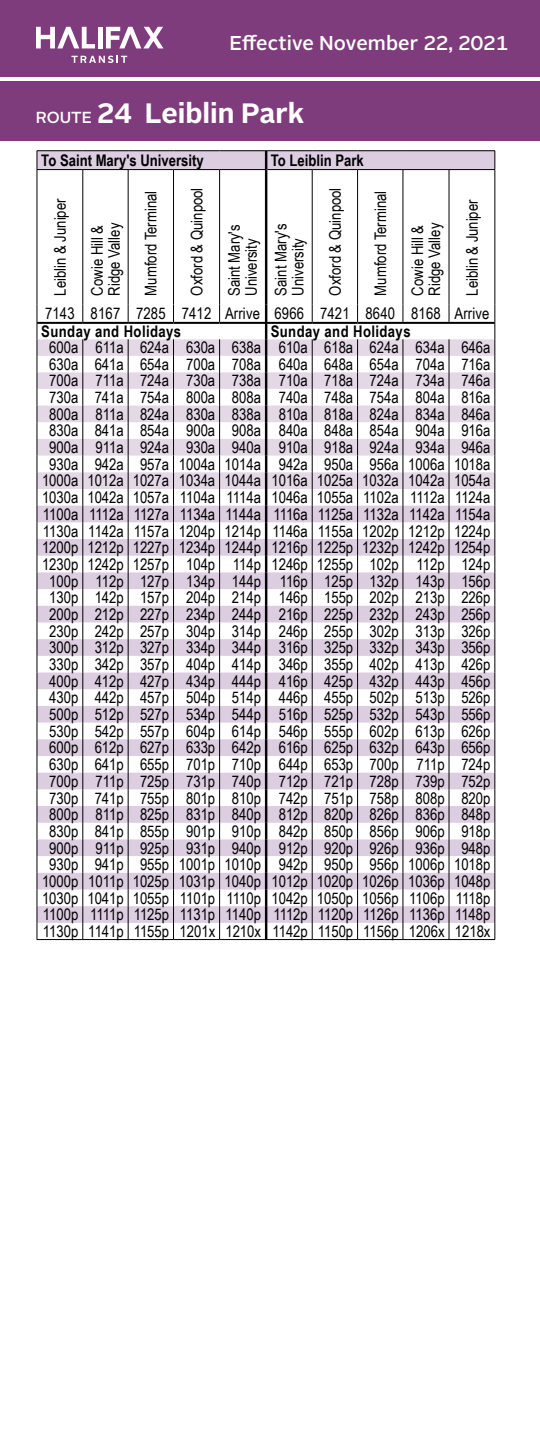
<style>
.page{position:relative;width:540px;height:1440px;background:#fff}
.page>*{position:absolute;margin:0;border:0;box-sizing:border-box;transform-origin:0 0}
.t1{font:700 28px "Alright Sans";color:#fff}
.t2{font:500 20px "Alright Sans";letter-spacing:.005em;color:#fff}
.t3{font:16px/16.6px "Arial Narrow";color:#000}
.t4{font:700 16px "Arial Narrow";color:#000}
.t5{font:700 16px "Arial Narrow";letter-spacing:.025em;color:#000}
.s1{font-weight:500;font-size:16px}
</style>
<div class="page">
<div style="left:0;top:0;width:540px;height:140px;background:#7f3c7c"></div>
<svg style="left:38px;top:151px;width:227px;height:772px"></svg>
<svg style="left:38px;top:339px;width:227px;height:150px;fill:#e4d8e7"></svg>
<hr style="left:37px;top:150px;width:46px;height:1px;background:#000">
<svg style="left:37px;top:151px;width:1px;height:18px"></svg>
<hr style="left:83px;top:150px;width:45px;height:1px;background:#000">
<hr style="left:128px;top:150px;width:46px;height:1px;background:#000">
<hr style="left:174px;top:150px;width:46px;height:1px;background:#000">
<hr style="left:220px;top:150px;width:46px;height:1px;background:#000">
<hr style="left:37px;top:169px;width:46px;height:1px;background:#000">
<hr style="left:37px;top:170px;width:1px;height:135px;background:#000">
<hr style="left:83px;top:169px;width:45px;height:1px;background:#000">
<hr style="left:82px;top:170px;width:1px;height:135px;background:#000">
<hr style="left:128px;top:169px;width:46px;height:1px;background:#000">
<hr style="left:128px;top:170px;width:1px;height:135px;background:#000">
<hr style="left:174px;top:169px;width:46px;height:1px;background:#000">
<hr style="left:173px;top:170px;width:1px;height:135px;background:#000">
<hr style="left:220px;top:169px;width:46px;height:1px;background:#000">
<hr style="left:219px;top:170px;width:1px;height:135px;background:#000">
<svg style="left:82px;top:305px;width:1px;height:17px"></svg>
<svg style="left:128px;top:305px;width:1px;height:17px"></svg>
<svg style="left:173px;top:305px;width:1px;height:17px"></svg>
<svg style="left:219px;top:305px;width:1px;height:17px"></svg>
<hr style="left:37px;top:939px;width:46px;height:1px;background:#000">
<hr style="left:83px;top:939px;width:45px;height:1px;background:#000">
<hr style="left:128px;top:939px;width:46px;height:1px;background:#000">
<hr style="left:174px;top:939px;width:46px;height:1px;background:#000">
<hr style="left:220px;top:939px;width:46px;height:1px;background:#000">
<svg style="left:82px;top:339px;width:1px;height:600px"></svg>
<svg style="left:128px;top:339px;width:1px;height:600px"></svg>
<svg style="left:219px;top:339px;width:1px;height:600px"></svg>
<svg style="left:173px;top:339px;width:1px;height:600px"></svg>
<svg style="left:37px;top:305px;width:1px;height:634px"></svg>
<hr style="left:37px;top:322px;width:46px;height:2px;background:#000">
<hr style="left:83px;top:322px;width:45px;height:2px;background:#000">
<hr style="left:128px;top:322px;width:46px;height:2px;background:#000">
<hr style="left:174px;top:322px;width:46px;height:2px;background:#000">
<hr style="left:220px;top:322px;width:45px;height:2px;background:#000">
<svg style="left:267px;top:151px;width:228px;height:772px"></svg>
<svg style="left:267px;top:339px;width:228px;height:150px;fill:#e4d8e7"></svg>
<hr style="left:265px;top:150px;width:47px;height:1px;background:#000">
<hr style="left:312px;top:150px;width:46px;height:1px;background:#000">
<hr style="left:358px;top:150px;width:45px;height:1px;background:#000">
<hr style="left:403px;top:150px;width:46px;height:1px;background:#000">
<hr style="left:449px;top:150px;width:46px;height:1px;background:#000">
<svg style="left:495px;top:151px;width:1px;height:18px"></svg>
<hr style="left:267px;top:169px;width:45px;height:1px;background:#000">
<hr style="left:312px;top:169px;width:46px;height:1px;background:#000">
<hr style="left:312px;top:170px;width:1px;height:135px;background:#000">
<hr style="left:358px;top:169px;width:45px;height:1px;background:#000">
<hr style="left:357px;top:170px;width:1px;height:135px;background:#000">
<hr style="left:403px;top:169px;width:46px;height:1px;background:#000">
<hr style="left:403px;top:170px;width:1px;height:135px;background:#000">
<hr style="left:449px;top:169px;width:46px;height:1px;background:#000">
<hr style="left:449px;top:170px;width:1px;height:135px;background:#000">
<hr style="left:495px;top:170px;width:1px;height:135px;background:#000">
<svg style="left:312px;top:305px;width:1px;height:17px"></svg>
<svg style="left:357px;top:305px;width:1px;height:17px"></svg>
<svg style="left:403px;top:305px;width:1px;height:17px"></svg>
<svg style="left:449px;top:305px;width:1px;height:17px"></svg>
<hr style="left:265px;top:939px;width:47px;height:1px;background:#000">
<hr style="left:312px;top:939px;width:46px;height:1px;background:#000">
<hr style="left:358px;top:939px;width:45px;height:1px;background:#000">
<hr style="left:403px;top:939px;width:46px;height:1px;background:#000">
<hr style="left:449px;top:939px;width:46px;height:1px;background:#000">
<svg style="left:265px;top:151px;width:2px;height:19px"></svg>
<hr style="left:265px;top:170px;width:2px;height:135px;background:#000">
<svg style="left:265px;top:305px;width:2px;height:634px"></svg>
<svg style="left:312px;top:339px;width:1px;height:600px"></svg>
<svg style="left:357px;top:339px;width:1px;height:600px"></svg>
<svg style="left:449px;top:339px;width:1px;height:600px"></svg>
<svg style="left:495px;top:305px;width:1px;height:634px"></svg>
<svg style="left:403px;top:339px;width:1px;height:600px"></svg>
<hr style="left:265px;top:322px;width:47px;height:2px;background:#000">
<hr style="left:312px;top:322px;width:46px;height:2px;background:#000">
<hr style="left:358px;top:322px;width:45px;height:2px;background:#000">
<hr style="left:403px;top:322px;width:46px;height:2px;background:#000">
<hr style="left:449px;top:322px;width:46px;height:2px;background:#000">
<div style="left:98px;top:27px;width:5px;height:21px;background:#fff"></div>
<svg style="left:106px;top:27px;width:57px;height:21px"></svg>
<svg style="left:36px;top:27px;width:59px;height:21px"></svg>
<svg style="left:71px;top:56px;width:56px;height:7px"></svg>
<hr style="left:0;top:78px;width:540px;height:3px;background:#fff">
<p class="t2" style="left:230px;top:29px;width:280px">Effective November 22, 2021</p>
<h1 class="t1" style="left:36px;top:94px;width:270px"><span class="s1">ROUTE</span> 24 Leiblin Park</h1>
<p class="t4" style="left:41px;top:148px;width:164px">To Saint Mary's University</p>
<p class="t3" style="left:51px;top:296px;width:99px;rotate:-90deg">Leiblin &amp; Juniper</p>
<p class="t4" style="left:271px;top:148px;width:95px">To Leiblin Park</p>
<p class="t3" style="left:142px;top:296px;width:106px;rotate:-90deg">Mumford Terminal</p>
<p class="t3" style="left:188px;top:296px;width:109px;rotate:-90deg">Oxford &amp; Quinpool</p>
<p class="t3" style="left:326px;top:296px;width:109px;rotate:-90deg">Oxford &amp; Quinpool</p>
<p class="t3" style="left:372px;top:296px;width:106px;rotate:-90deg">Mumford Terminal</p>
<p class="t3" style="left:463px;top:296px;width:97px;rotate:-90deg">Leiblin &amp; Juniper</p>
<p class="t3" style="left:274px;top:305px;width:217px">6966 7421 8640 8168 Arrive</p>
<p class="t5" style="left:271px;top:319px;width:141px">Sunday and Holidays</p>
<p class="t3" style="left:271px;top:339px;width:221px;text-align:center">610a 618a 624a 634a 646a<br>640a 648a 654a 704a 716a<br>710a 718a 724a 734a 746a<br>740a 748a 754a 804a 816a<br>810a 818a 824a 834a 846a<br>840a 848a 854a 904a 916a<br>910a 918a 924a 934a 946a<br>942a 950a 956a 1006a 1018a<br>1016a 1025a 1032a 1042a 1054a<br>1046a 1055a 1102a 1112a 1124a<br>1116a 1125a 1132a 1142a 1154a<br>1146a 1155a 1202p 1212p 1224p<br>1216p 1225p 1232p 1242p 1254p<br>1246p 1255p 102p 112p 124p<br>116p 125p 132p 143p 156p<br>146p 155p 202p 213p 226p<br>216p 225p 232p 243p 256p<br>246p 255p 302p 313p 326p<br>316p 325p 332p 343p 356p<br>346p 355p 402p 413p 426p<br>416p 425p 432p 443p 456p<br>446p 455p 502p 513p 526p<br>516p 525p 532p 543p 556p<br>546p 555p 602p 613p 626p<br>616p 625p 632p 643p 656p<br>644p 653p 700p 711p 724p<br>712p 721p 728p 739p 752p<br>742p 751p 758p 808p 820p<br>812p 820p 826p 836p 848p<br>842p 850p 856p 906p 918p<br>912p 920p 926p 936p 948p<br>942p 950p 956p 1006p 1018p<br>1012p 1020p 1026p 1036p 1048p<br>1042p 1050p 1056p 1106p 1118p<br>1112p 1120p 1126p 1136p 1148p<br>1142p 1150p 1156p 1206x 1218x</p>
<p class="t3" style="left:88px;top:296px;width:74px;rotate:-90deg">Cowie Hill &amp;<br>Ridge Valley</p>
<p class="t3" style="left:409px;top:296px;width:74px;rotate:-90deg">Cowie Hill &amp;<br>Ridge Valley</p>
<p class="t3" style="left:272px;top:296px;width:73px;rotate:-90deg">Saint Mary's<br>University</p>
<p class="t3" style="left:225px;top:296px;width:72px;rotate:-90deg">Saint Mary's<br>University</p>
<p class="t3" style="left:45px;top:305px;width:217px">7143 8167 7285 7412 Arrive</p>
<p class="t5" style="left:41px;top:319px;width:141px">Sunday and Holidays</p>
<p class="t3" style="left:42px;top:339px;width:221px;text-align:center">600a 611a 624a 630a 638a<br>630a 641a 654a 700a 708a<br>700a 711a 724a 730a 738a<br>730a 741a 754a 800a 808a<br>800a 811a 824a 830a 838a<br>830a 841a 854a 900a 908a<br>900a 911a 924a 930a 940a<br>930a 942a 957a 1004a 1014a<br>1000a 1012a 1027a 1034a 1044a<br>1030a 1042a 1057a 1104a 1114a<br>1100a 1112a 1127a 1134a 1144a<br>1130a 1142a 1157a 1204p 1214p<br>1200p 1212p 1227p 1234p 1244p<br>1230p 1242p 1257p 104p 114p<br>100p 112p 127p 134p 144p<br>130p 142p 157p 204p 214p<br>200p 212p 227p 234p 244p<br>230p 242p 257p 304p 314p<br>300p 312p 327p 334p 344p<br>330p 342p 357p 404p 414p<br>400p 412p 427p 434p 444p<br>430p 442p 457p 504p 514p<br>500p 512p 527p 534p 544p<br>530p 542p 557p 604p 614p<br>600p 612p 627p 633p 642p<br>630p 641p 655p 701p 710p<br>700p 711p 725p 731p 740p<br>730p 741p 755p 801p 810p<br>800p 811p 825p 831p 840p<br>830p 841p 855p 901p 910p<br>900p 911p 925p 931p 940p<br>930p 941p 955p 1001p 1010p<br>1000p 1011p 1025p 1031p 1040p<br>1030p 1041p 1055p 1101p 1110p<br>1100p 1111p 1125p 1131p 1140p<br>1130p 1141p 1155p 1201x 1210x</p>
</div>
